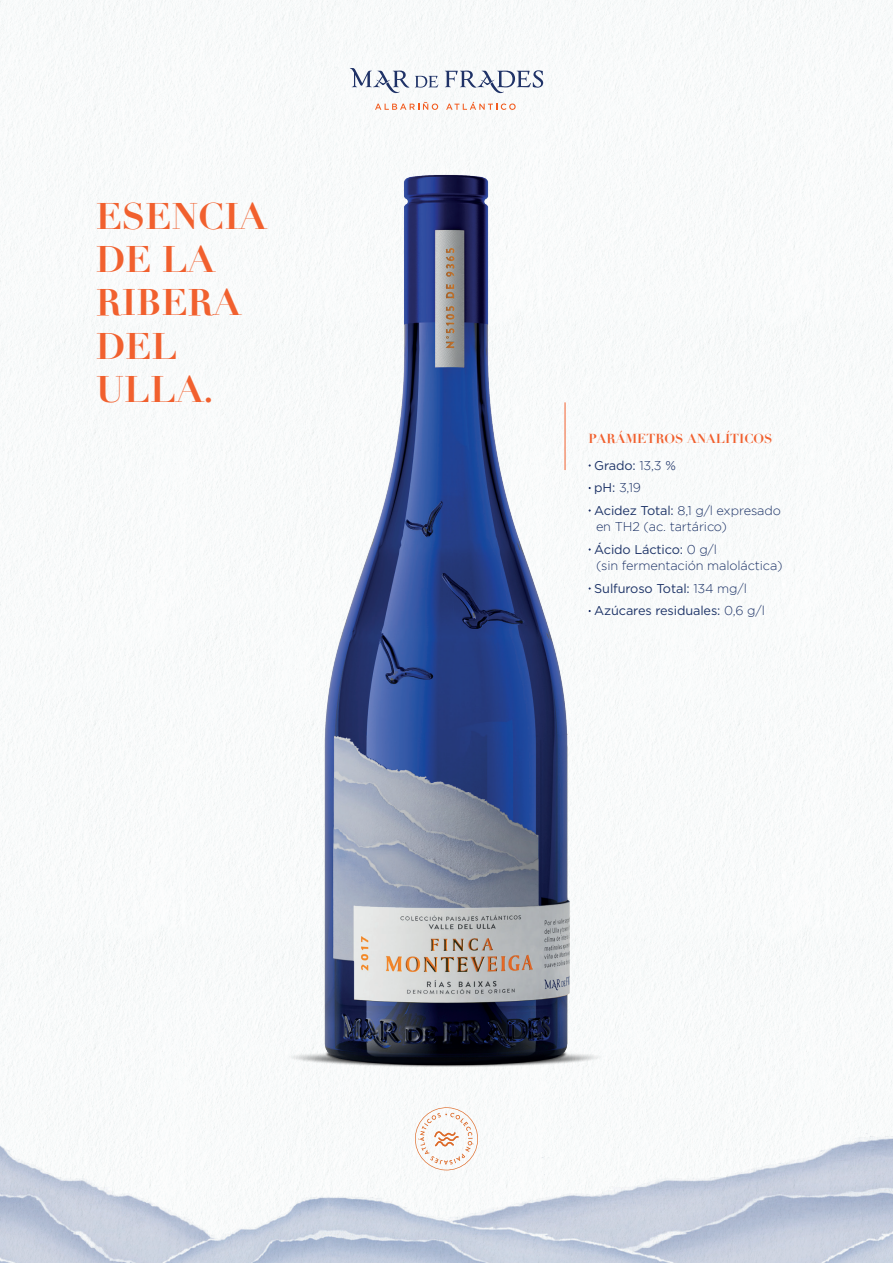
<style>
.page{position:relative;width:893px;height:1263px;background:#fff}
.page>*{position:absolute;margin:0;border:0;box-sizing:border-box;transform-origin:0 0}
.t1{font:700 36.15px/43.5px "Didot";color:#f1602e}
.t2{font:300 12.75px/16.5px "Gotham";letter-spacing:-.01em;color:#1d3367}
.t3{font:12.75px "Gotham";letter-spacing:-.01em;color:#1d3367}
.t4{font:700 12.75px/27px "Didot";color:#f1602e}
.s1{font-family:"Gotham";font-weight:400;color:#1d3367}
.s2{font-family:"Gotham";font-weight:300;color:#1d3367}
.s3{font-weight:400}
.s4{font-weight:300}
</style>
<div class="page">
<img style="left:54px;top:125px;width:785px;height:655px">
<img style="left:0;top:780px;width:893px;height:483px">
<svg style="left:415px;top:76px;width:23px;height:12px"></svg>
<svg style="left:445px;top:70px;width:98px;height:25px"></svg>
<svg style="left:350px;top:68px;width:59px;height:27px"></svg>
<svg style="left:375px;top:102px;width:63px;height:8px"></svg>
<svg style="left:446px;top:102px;width:70px;height:8px"></svg>
<hr style="left:565px;top:402px;width:1px;height:68px;background:#f1602e">
<svg style="left:414px;top:1106px;width:65px;height:65px"></svg>
<p class="t1" style="left:96px;top:194px;width:172px">ESENCIA<br>DE LA<br>RIBERA<br>DEL<br>ULLA.</p>
<p class="t4" style="left:594px;top:425px;width:180px;text-indent:-6px">PARÁMETROS ANALÍTICOS<br><span class="s1">Grado:</span> <span class="s2">13,3 %</span></p>
<p class="t2" style="left:594px;top:479px;width:48px"><span class="s3">pH:</span> 3,19</p>
<p class="t2" style="left:594px;top:502px;width:188px"><span class="s3">Acidez Total:</span> 8,1 g/l expresado en TH2 (ac. tartárico)</p>
<p class="t2" style="left:594px;top:541px;width:190px"><span class="s3">Ácido Láctico:</span> 0 g/l<br>(sin fermentación maloláctica)</p>
<p class="t3" style="left:594px;top:580px;width:154px">Sulfuroso Total: <span class="s4">134 mg/l</span></p>
<p class="t3" style="left:594px;top:602px;width:172px">Azúcares residuales: <span class="s4">0,6 g/l</span></p>
</div>
